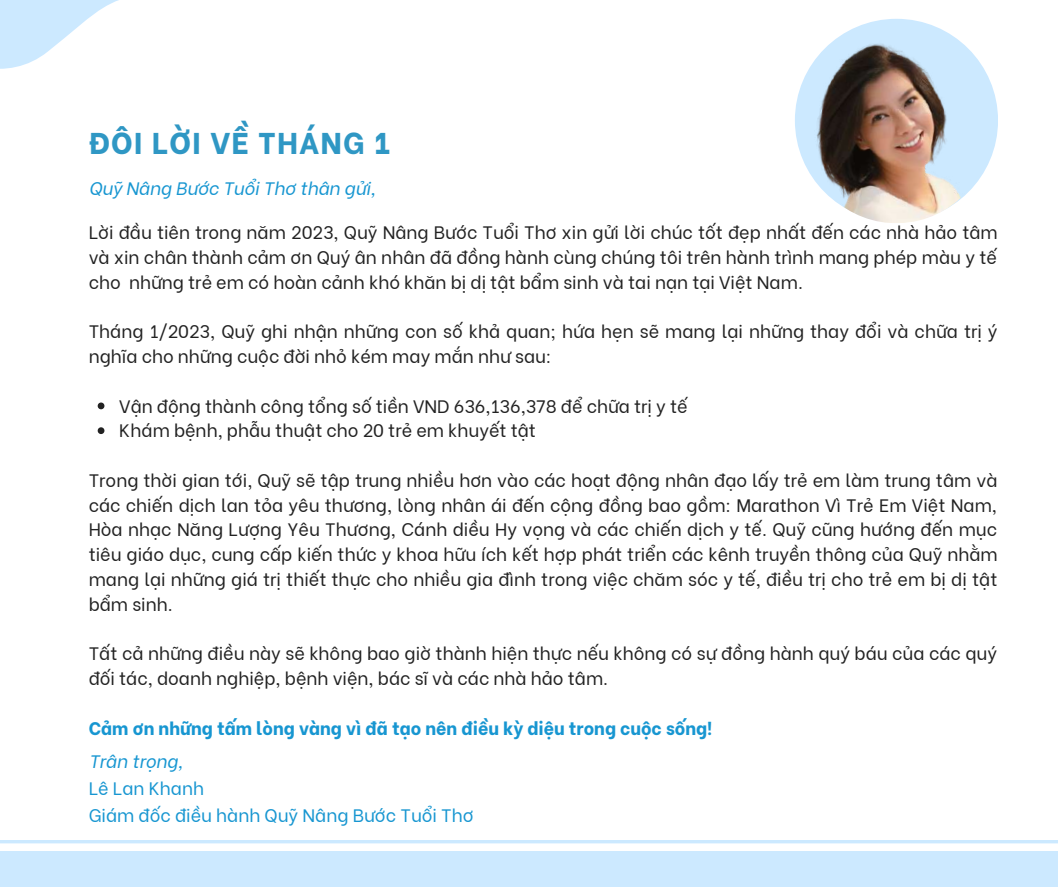
<style>
.page{position:relative;width:1058px;height:887px;background:#fff}
.page>*{position:absolute;margin:0;border:0;box-sizing:border-box;transform-origin:0 0}
.t1{font:800 30px "Be Vietnam";letter-spacing:.045em;color:#2f97c4}
.t2{font:18px/24.8px "Be Vietnam";color:#222}
.t3{font:800 18px "Be Vietnam";color:#1796d1}
.t4{font:18px/27px "Be Vietnam";color:#1796d1}
.t5{font:italic 18px "Be Vietnam";color:#1796d1}
</style>
<div class="page">
<hr style="left:0;top:840px;width:1058px;height:3px;background:#cce9ff">
<div style="left:0;top:851px;width:1058px;height:35px;background:#cce9ff"></div>
<svg style="left:0;top:0;width:119px;height:69px"></svg>
<div style="left:795px;top:19px;width:203px;height:203px;background:#cce9ff;border-radius:50%"></div>
<img style="left:800px;top:33px;width:192px;height:190px">
<svg style="left:98px;top:402px;width:6px;height:7px"></svg>
<svg style="left:98px;top:427px;width:6px;height:7px"></svg>
<h1 class="t1" style="left:89px;top:118px;width:303px">ĐÔI LỜI VỀ THÁNG 1</h1>
<p class="t5" style="left:89px;top:173px;width:288px">Quỹ Nâng Bước Tuổi Thơ thân gửi,</p>
<p class="t2" style="left:89px;top:218px;width:910px;text-align:justify">Lời đầu tiên trong năm 2023, Quỹ Nâng Bước Tuổi Thơ xin gửi lời chúc tốt đẹp nhất đến các nhà hảo tâm và xin chân thành cảm ơn Quý ân nhân đã đồng hành cùng chúng tôi trên hành trình mang phép màu y tế cho những trẻ em có hoàn cảnh khó khăn bị dị tật bẩm sinh và tai nạn tại Việt Nam.</p>
<p class="t2" style="left:89px;top:317px;width:910px">Tháng 1/2023, Quỹ ghi nhận những con số khả quan; hứa hẹn sẽ mang lại những thay đổi và chữa trị ý nghĩa cho những cuộc đời nhỏ kém may mắn như sau:</p>
<p class="t2" style="left:119px;top:392px;width:570px">Vận động thành công tổng số tiền VND 636,136,378 để chữa trị y tế<br>Khám bệnh, phẫu thuật cho 20 trẻ em khuyết tật</p>
<p class="t2" style="left:89px;top:466px;width:910px;text-align:justify">Trong thời gian tới, Quỹ sẽ tập trung nhiều hơn vào các hoạt động nhân đạo lấy trẻ em làm trung tâm và các chiến dịch lan tỏa yêu thương, lòng nhân ái đến cộng đồng bao gồm: Marathon Vì Trẻ Em Việt Nam, Hòa nhạc Năng Lượng Yêu Thương, Cánh diều Hy vọng và các chiến dịch y tế. Quỹ cũng hướng đến mục tiêu giáo dục, cung cấp kiến thức y khoa hữu ích kết hợp phát triển các kênh truyền thông của Quỹ nhằm mang lại những giá trị thiết thực cho nhiều gia đình trong việc chăm sóc y tế, điều trị cho trẻ em bị dị tật bẩm sinh.</p>
<p class="t2" style="left:89px;top:639px;width:910px">Tất cả những điều này sẽ không bao giờ thành hiện thực nếu không có sự đồng hành quý báu của các quý đối tác, doanh nghiệp, bệnh viện, bác sĩ và các nhà hảo tâm.</p>
<p class="t3" style="left:89px;top:713px;width:625px">Cảm ơn những tấm lòng vàng vì đã tạo nên điều kỳ diệu trong cuộc sống!</p>
<p class="t5" style="left:89px;top:746px;width:96px">Trân trọng,</p>
<p class="t4" style="left:89px;top:772px;width:386px">Lê Lan Khanh<br>Giám đốc điều hành Quỹ Nâng Bước Tuổi Thơ</p>
</div>
